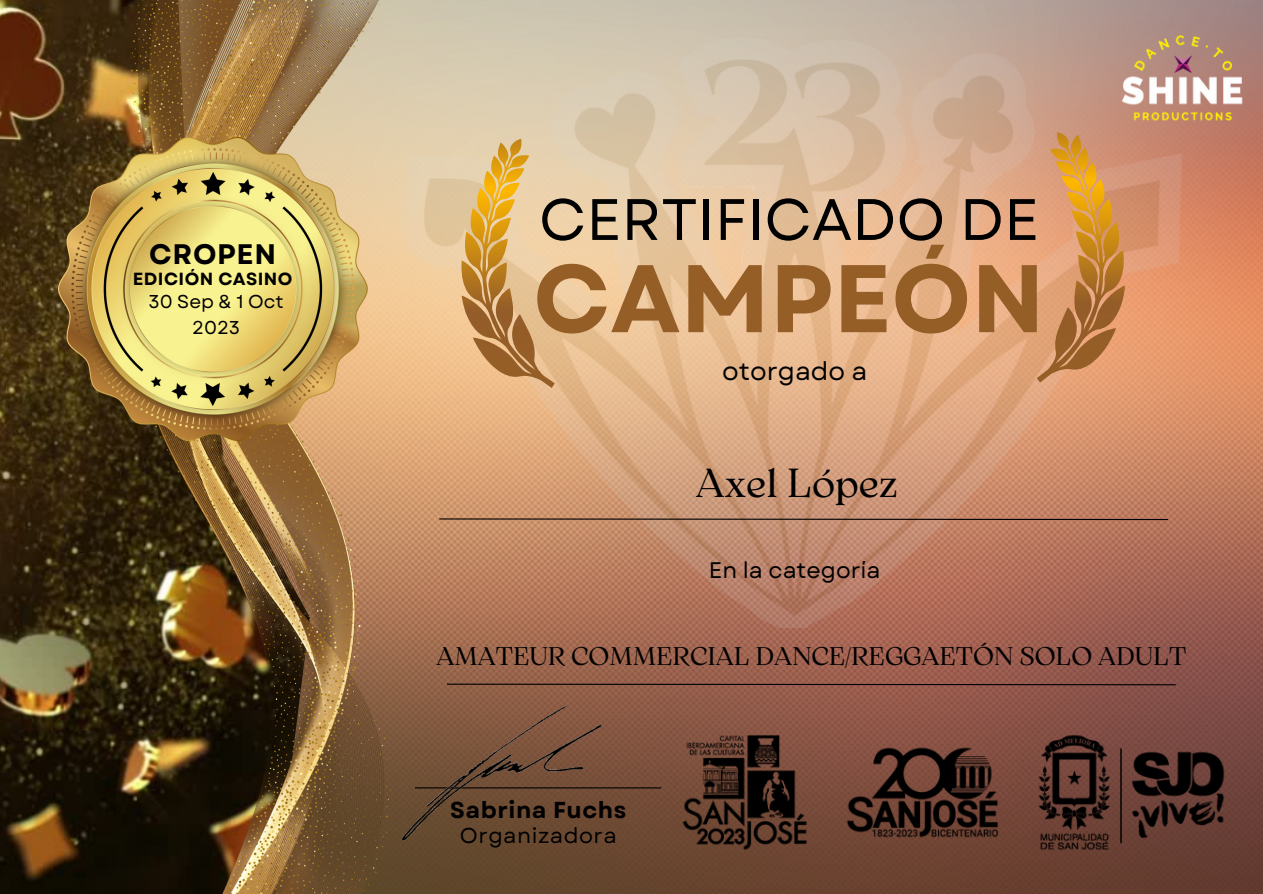
<style>
.page{position:relative;width:1263px;height:894px;background:#fff}
.page>*{position:absolute;margin:0;border:0;box-sizing:border-box;transform-origin:0 0}
.t1{font:700 95.7px "Garet";color:#955e27}
.t2{font:58.2px "Garet";color:#000}
.t3{font:40.5px "Arsenica Antiqua";color:#000}
.t4{font:700 28.2px "Garet";letter-spacing:.025em;color:#000}
.t5{font:25.5px "Arsenica Antiqua";color:#000}
.t6{font:25.5px "Garet";color:#000}
.t7{font:700 22.95px "Garet";letter-spacing:.025em;color:#000}
.t8{font:22.5px "Garet";color:#000}
.t9{font:21.45px "Garet";letter-spacing:.025em;color:#000}
.t10{font:18.6px "Garet";color:#000}
.t11{font:700 17.55px "Garet";letter-spacing:.025em;color:#000}
</style>
<div class="page">
<img style="left:392px;top:0;width:871px;height:893px">
<img style="left:0;top:0;width:131px;height:893px">
<img style="left:131px;top:0;width:261px;height:893px">
<img style="left:58px;top:137px;width:309px;height:304px">
<img style="left:381px;top:31px;width:861px;height:596px">
<img style="left:1111px;top:23px;width:148px;height:114px">
<hr style="left:415px;top:787px;width:246px;height:1px;background:#000">
<svg style="left:958px;top:129px;width:193px;height:255px;background:#da9d6e"></svg>
<svg style="left:438px;top:136px;width:186px;height:254px;background:#e2bc89"></svg>
<img style="left:392px;top:685px;width:229px;height:173px">
<svg style="left:446px;top:683px;width:230px;height:2px"></svg>
<svg style="left:438px;top:517px;width:731px;height:3px;background:#7b5744"></svg>
<img style="left:676px;top:676px;width:554px;height:197px">
<p class="t4" style="left:149px;top:234px;width:128px">CROPEN</p>
<p class="t11" style="left:133px;top:266px;width:161px">EDICIÓN CASINO</p>
<p class="t10" style="left:148px;top:288px;width:137px">30 Sep &amp; 1 Oct</p>
<p class="t10" style="left:192px;top:314px;width:50px">2023</p>
<p class="t2" style="left:539px;top:177px;width:502px">CERTIFICADO DE</p>
<p class="t1" style="left:533px;top:230px;width:513px">CAMPEÓN</p>
<p class="t6" style="left:722px;top:352px;width:147px">otorgado a</p>
<p class="t3" style="left:696px;top:467px;width:203px">Axel López</p>
<p class="t8" style="left:709px;top:554px;width:173px">En la categoría</p>
<p class="t5" style="left:437px;top:646px;width:751px">AMATEUR COMMERCIAL DANCE/REGGAETÓN SOLO ADULT</p>
<p class="t7" style="left:450px;top:792px;width:178px">Sabrina Fuchs</p>
<p class="t9" style="left:460px;top:819px;width:158px">Organizadora</p>
</div>
